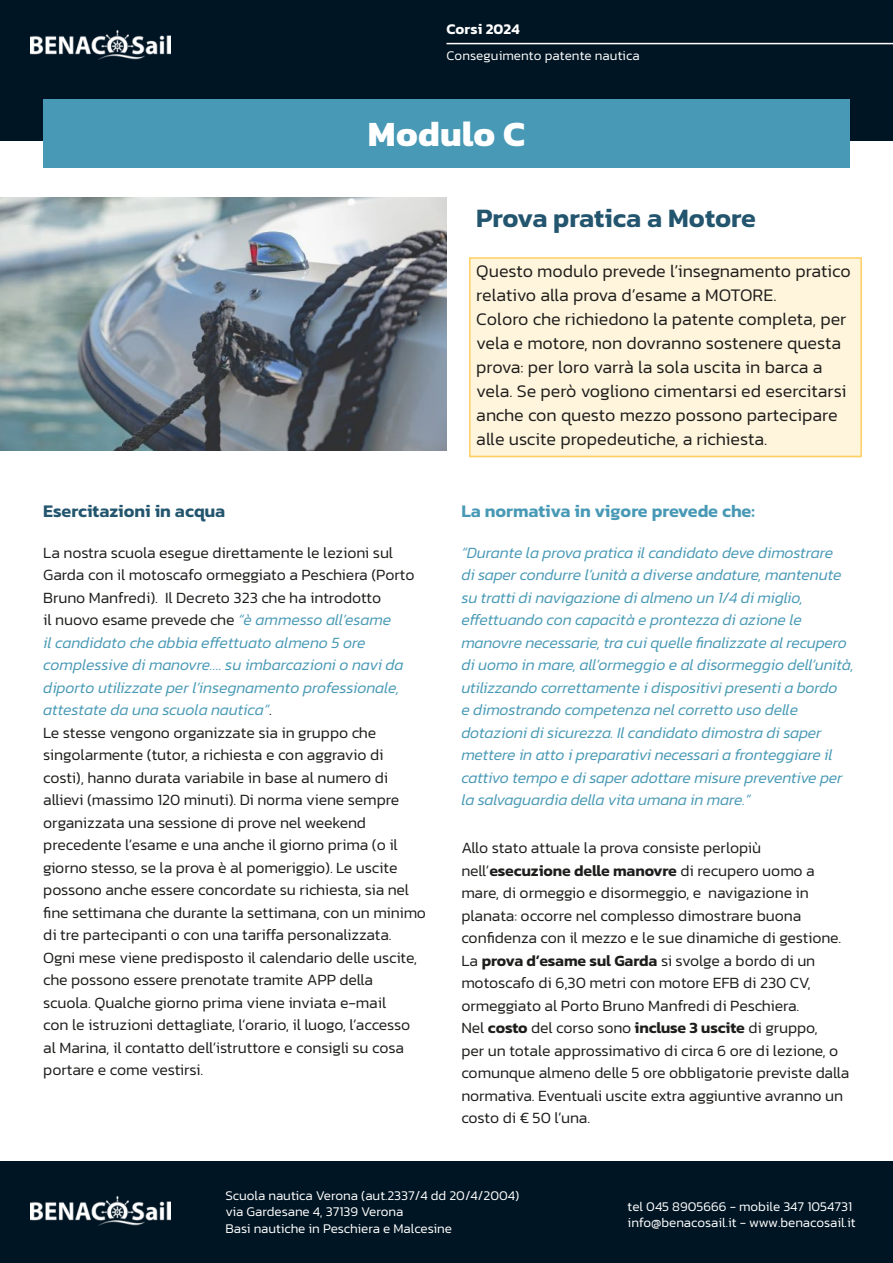
<style>
.page{position:relative;width:893px;height:1263px;background:#fff}
.page>*{position:absolute;margin:0;border:0;box-sizing:border-box;transform-origin:0 0}
.t1{font:700 36px "Kanit";letter-spacing:.005em;color:#fff}
.t2{font:600 27px "Kanit";color:#23556f}
.t3{font:300 18px/24px "Kanit";color:#1d1d1b}
.t4{font:600 18px "Kanit";color:#4899b5}
.t5{font:600 18px "Kanit";color:#23556f}
.t6{font:300 15.9px/22.5px "Kanit";letter-spacing:-.005em;color:#1d1d1b}
.t7{font:italic 300 15.9px/22.5px "Kanit";letter-spacing:-.01em;color:#4899b5}
.t8{font:600 15px "Kanit";letter-spacing:.005em;color:#fff}
.t9{font:300 13.5px/16.2px "Kanit";color:#fff}
.s1{font-style:italic;color:#4899b5}
.s2{font-weight:600}
</style>
<div class="page">
<div style="left:0;top:1161px;width:893px;height:102px;background:#001523"></div>
<img style="left:31px;top:1197px;width:140px;height:29px">
<div style="left:470px;top:258px;width:391px;height:199px;background:#fff4dc"></div>
<div style="left:469px;top:257px;width:393px;height:200px;border:2px solid #fed062"></div>
<div style="left:0;top:0;width:893px;height:140px;background:#001523"></div>
<div style="left:43px;top:100px;width:807px;height:68px;background:#4899b5"></div>
<img style="left:0;top:198px;width:446px;height:253px">
<hr style="left:446px;top:43px;width:447px;height:1px;background:#fff">
<img style="left:31px;top:31px;width:140px;height:29px">
<p class="t8" style="left:446px;top:17px;width:75px">Corsi 2024</p>
<p class="t9" style="left:446px;top:48px;width:195px">Conseguimento patente nautica</p>
<h1 class="t1" style="left:368px;top:106px;width:159px">Modulo C</h1>
<h2 class="t2" style="left:476px;top:198px;width:281px">Prova pratica a Motore</h2>
<p class="t3" style="left:476px;top:259px;width:376px">Questo modulo prevede l’insegnamento pratico relativo alla prova d’esame a MOTORE.<br>Coloro che richiedono la patente completa, per vela e motore, non dovranno sostenere questa prova: per loro varrà la sola uscita in barca a vela. Se però vogliono cimentarsi ed esercitarsi anche con questo mezzo possono partecipare alle uscite propedeutiche, a richiesta.</p>
<p class="t5" style="left:43px;top:497px;width:183px">Esercitazioni in acqua</p>
<p class="t4" style="left:461px;top:497px;width:295px">La normativa in vigore prevede che:</p>
<p class="t6" style="left:43px;top:541px;width:384px">La nostra scuola esegue direttamente le lezioni sul Garda con il motoscafo ormeggiato a Peschiera (Porto Bruno Manfredi). Il Decreto 323 che ha introdotto<br>il nuovo esame prevede che <span class="s1">“è ammesso all’esame<br>il candidato che abbia effettuato almeno 5 ore complessive di manovre…. su imbarcazioni o navi da diporto utilizzate per l’insegnamento professionale, attestate da una scuola nautica”</span>.<br>Le stesse vengono organizzate sia in gruppo che singolarmente (tutor, a richiesta e con aggravio di costi), hanno durata variabile in base al numero di allievi (massimo 120 minuti). Di norma viene sempre organizzata una sessione di prove nel weekend precedente l’esame e una anche il giorno prima (o il giorno stesso, se la prova è al pomeriggio). Le uscite possono anche essere concordate su richiesta, sia nel fine settimana che durante la settimana, con un minimo di tre partecipanti o con una tariffa personalizzata.<br>Ogni mese viene predisposto il calendario delle uscite, che possono essere prenotate tramite APP della<br>scuola. Qualche giorno prima viene inviata e-mail<br>con le istruzioni dettagliate, l’orario, il luogo, l’accesso al Marina, il contatto dell’istruttore e consigli su cosa portare e come vestirsi.</p>
<p class="t7" style="left:461px;top:541px;width:394px">“Durante la prova pratica il candidato deve dimostrare<br>di saper condurre l’unità a diverse andature, mantenute su tratti di navigazione di almeno un 1/4 di miglio, effettuando con capacità e prontezza di azione le manovre necessarie, tra cui quelle finalizzate al recupero di uomo in mare, all’ormeggio e al disormeggio dell’unità, utilizzando correttamente i dispositivi presenti a bordo<br>e dimostrando competenza nel corretto uso delle dotazioni di sicurezza. Il candidato dimostra di saper mettere in atto i preparativi necessari a fronteggiare il cattivo tempo e di saper adottare misure preventive per la salvaguardia della vita umana in mare.”</p>
<p class="t6" style="left:461px;top:836px;width:390px">Allo stato attuale la prova consiste perlopiù nell’<span class="s2">esecuzione delle manovre</span> di recupero uomo a mare, di ormeggio e disormeggio, e navigazione in planata: occorre nel complesso dimostrare buona confidenza con il mezzo e le sue dinamiche di gestione.<br>La <span class="s2">prova d’esame sul Garda</span> si svolge a bordo di un motoscafo di 6,30 metri con motore EFB di 230 CV, ormeggiato al Porto Bruno Manfredi di Peschiera.<br>Nel <span class="s2">costo</span> del corso sono <span class="s2">incluse 3 uscite</span> di gruppo,<br>per un totale approssimativo di circa 6 ore di lezione, o comunque almeno delle 5 ore obbligatorie previste dalla normativa. Eventuali uscite extra aggiuntive avranno un costo di € 50 l’una.</p>
<p class="t9" style="left:225px;top:1187px;width:295px">Scuola nautica Verona (aut.2337/4 dd 20/4/2004) via Gardesane 4, 37139 Verona<br>Basi nautiche in Peschiera e Malcesine</p>
<p class="t9" style="left:628px;top:1198px;width:229px">tel 045 8905666 - mobile 347 1054731 info@benacosail.it - www.benacosail.it</p>
</div>
